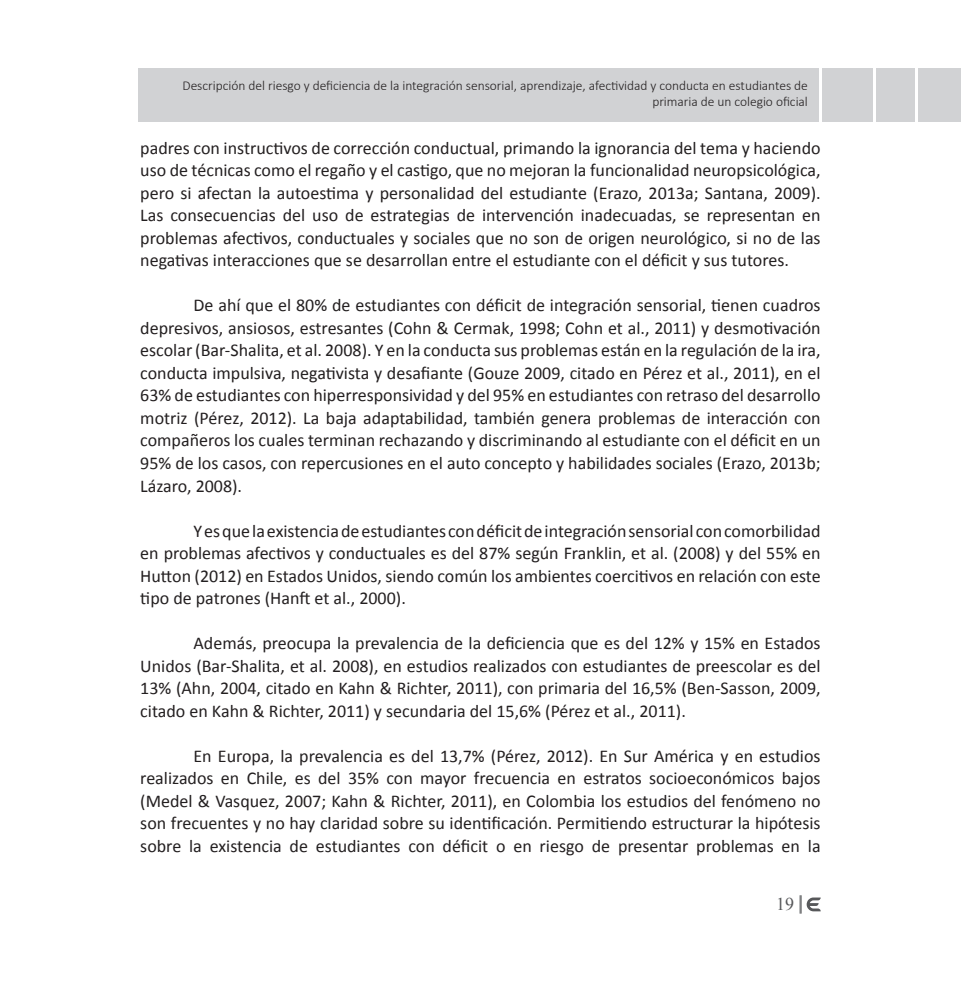
<style>
.page{position:relative;width:961px;height:1006px;background:#fff}
.page>*{position:absolute;margin:0;border:0;box-sizing:border-box;transform-origin:0 0}
.t1{font:18px/22.5px "Calibri";color:#231f20;text-align:justify}
.t2{font:18px "Times New Roman";color:#57585a}
.t3{font:300 13.5px/16.5px "Calibri";color:#231f20;text-align:right}
</style>
<div class="page">
<div style="left:876px;top:68px;width:39px;height:53px;background:#d1d2d4"></div>
<div style="left:918px;top:68px;width:43px;height:53px;background:#d1d2d4"></div>
<div style="left:822px;top:68px;width:51px;height:53px;background:#d1d2d4"></div>
<div style="left:139px;top:68px;width:680px;height:53px;background:#d1d2d4"></div>
<svg style="left:800px;top:895px;width:21px;height:18px"></svg>
<p class="t3" style="left:183px;top:77px;width:627px">Descripción del riesgo y deficiencia de la integración sensorial, aprendizaje, afectividad y conducta en estudiantes de primaria de un colegio oficial</p>
<p class="t1" style="left:140px;top:136px;width:682px">padres con instructivos de corrección conductual, primando la ignorancia del tema y haciendo uso de técnicas como el regaño y el castigo, que no mejoran la funcionalidad neuropsicológica, pero si afectan la autoestima y personalidad del estudiante (Erazo, 2013a; Santana, 2009).<br>Las consecuencias del uso de estrategias de intervención inadecuadas, se representan en problemas afectivos, conductuales y sociales que no son de origen neurológico, si no de las negativas interacciones que se desarrollan entre el estudiante con el déficit y sus tutores.</p>
<p class="t1" style="left:140px;top:293px;width:682px;text-indent:53px">De ahí que el 80% de estudiantes con déficit de integración sensorial, tienen cuadros depresivos, ansiosos, estresantes (Cohn &amp; Cermak, 1998; Cohn et al., 2011) y desmotivación escolar (Bar-Shalita, et al. 2008). Y en la conducta sus problemas están en la regulación de la ira, conducta impulsiva, negativista y desafiante (Gouze 2009, citado en Pérez et al., 2011), en el 63% de estudiantes con hiperresponsividad y del 95% en estudiantes con retraso del desarrollo motriz (Pérez, 2012). La baja adaptabilidad, también genera problemas de interacción con compañeros los cuales terminan rechazando y discriminando al estudiante con el déficit en un 95% de los casos, con repercusiones en el auto concepto y habilidades sociales (Erazo, 2013b; Lázaro, 2008).</p>
<p class="t1" style="left:140px;top:518px;width:682px;text-indent:53px">Y es que la existencia de estudiantes con déficit de integración sensorial con comorbilidad en problemas afectivos y conductuales es del 87% según Franklin, et al. (2008) y del 55% en Hutton (2012) en Estados Unidos, siendo común los ambientes coercitivos en relación con este tipo de patrones (Hanft et al., 2000).</p>
<p class="t1" style="left:140px;top:631px;width:682px;text-indent:53px">Además, preocupa la prevalencia de la deficiencia que es del 12% y 15% en Estados Unidos (Bar-Shalita, et al. 2008), en estudios realizados con estudiantes de preescolar es del 13% (Ahn, 2004, citado en Kahn &amp; Richter, 2011), con primaria del 16,5% (Ben-Sasson, 2009, citado en Kahn &amp; Richter, 2011) y secundaria del 15,6% (Pérez et al., 2011).</p>
<p class="t1" style="left:140px;top:743px;width:682px;text-indent:53px">En Europa, la prevalencia es del 13,7% (Pérez, 2012). En Sur América y en estudios realizados en Chile, es del 35% con mayor frecuencia en estratos socioeconómicos bajos (Medel &amp; Vasquez, 2007; Kahn &amp; Richter, 2011), en Colombia los estudios del fenómeno no son frecuentes y no hay claridad sobre su identificación. Permitiendo estructurar la hipótesis sobre la existencia de estudiantes con déficit o en riesgo de presentar problemas en la</p>
<p class="t2" style="left:776px;top:892px;width:19px">19</p>
</div>
